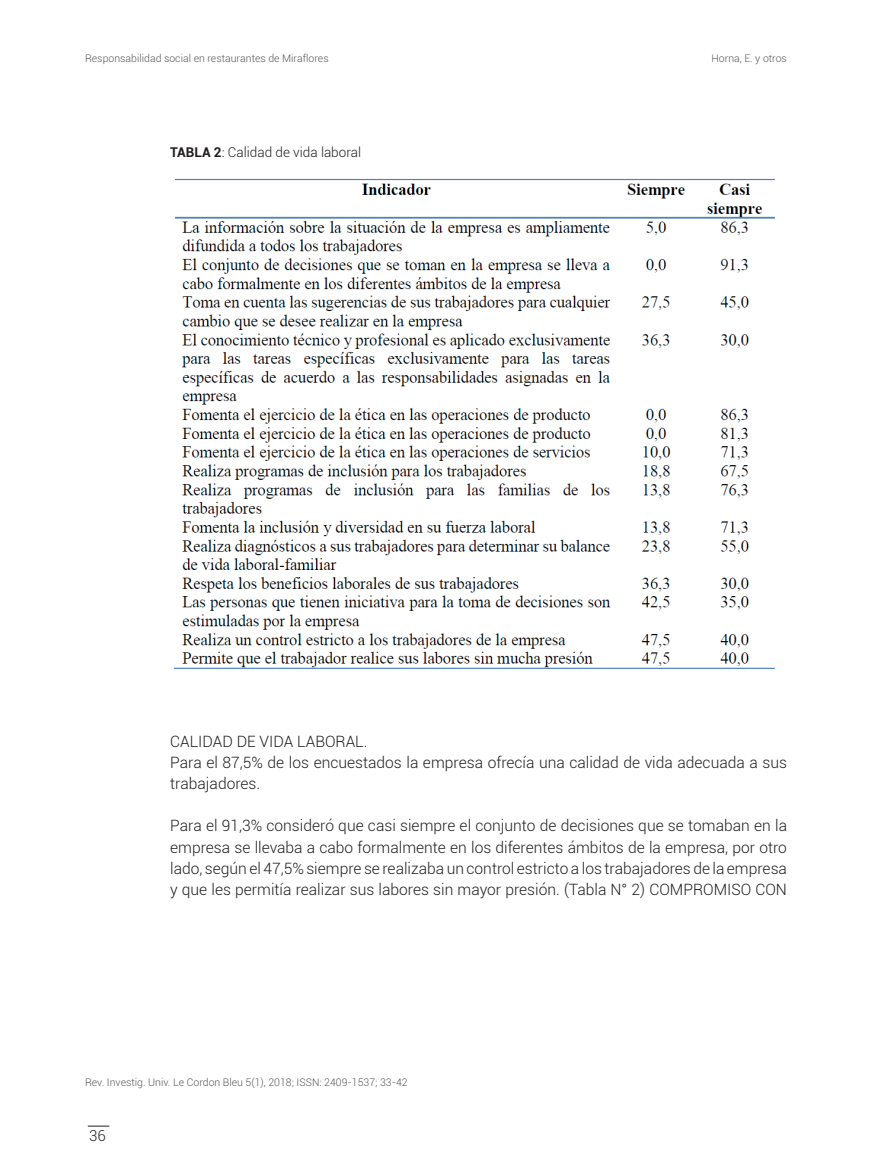
<style>
.page{position:relative;width:872px;height:1170px;background:#fff}
.page>*{position:absolute;margin:0;border:0;box-sizing:border-box;transform-origin:0 0}
.t1{font:300 15.6px/21px "Roboto";color:#231f20}
.t2{font:300 15px "Roboto";color:#231f20}
.t3{font:300 13.5px "Roboto";color:#231f20}
.t4{font:300 10.5px "Roboto";color:#57585a}
.s1{font-weight:700}
</style>
<div class="page">
<svg style="left:88px;top:1125px;width:21px;height:1px"></svg>
<img style="left:173px;top:178px;width:602px;height:491px">
<p class="t4" style="left:85px;top:51px;width:245px">Responsabilidad social en restaurantes de Miraflores</p>
<p class="t4" style="left:711px;top:51px;width:77px">Horna, E. y otros</p>
<p class="t3" style="left:170px;top:143px;width:193px"><span class="s1">TABLA 2</span>: Calidad de vida laboral</p>
<p class="t1" style="left:170px;top:730px;width:618px">CALIDAD DE VIDA LABORAL.<br>Para el 87,5% de los encuestados la empresa ofrecía una calidad de vida adecuada a sus trabajadores.</p>
<p class="t1" style="left:170px;top:814px;width:618px;text-align:justify">Para el 91,3% consideró que casi siempre el conjunto de decisiones que se tomaban en la empresa se llevaba a cabo formalmente en los diferentes ámbitos de la empresa, por otro lado, según el 47,5% siempre se realizaba un control estricto a los trabajadores de la empresa y que les permitía realizar sus labores sin mayor presión. (Tabla N° 2) COMPROMISO CON</p>
<p class="t4" style="left:85px;top:1075px;width:324px">Rev. Investig. Univ. Le Cordon Bleu 5(1), 2018; ISSN: 2409-1537; 33-42</p>
<p class="t2" style="left:89px;top:1124px;width:18px">36</p>
</div>
